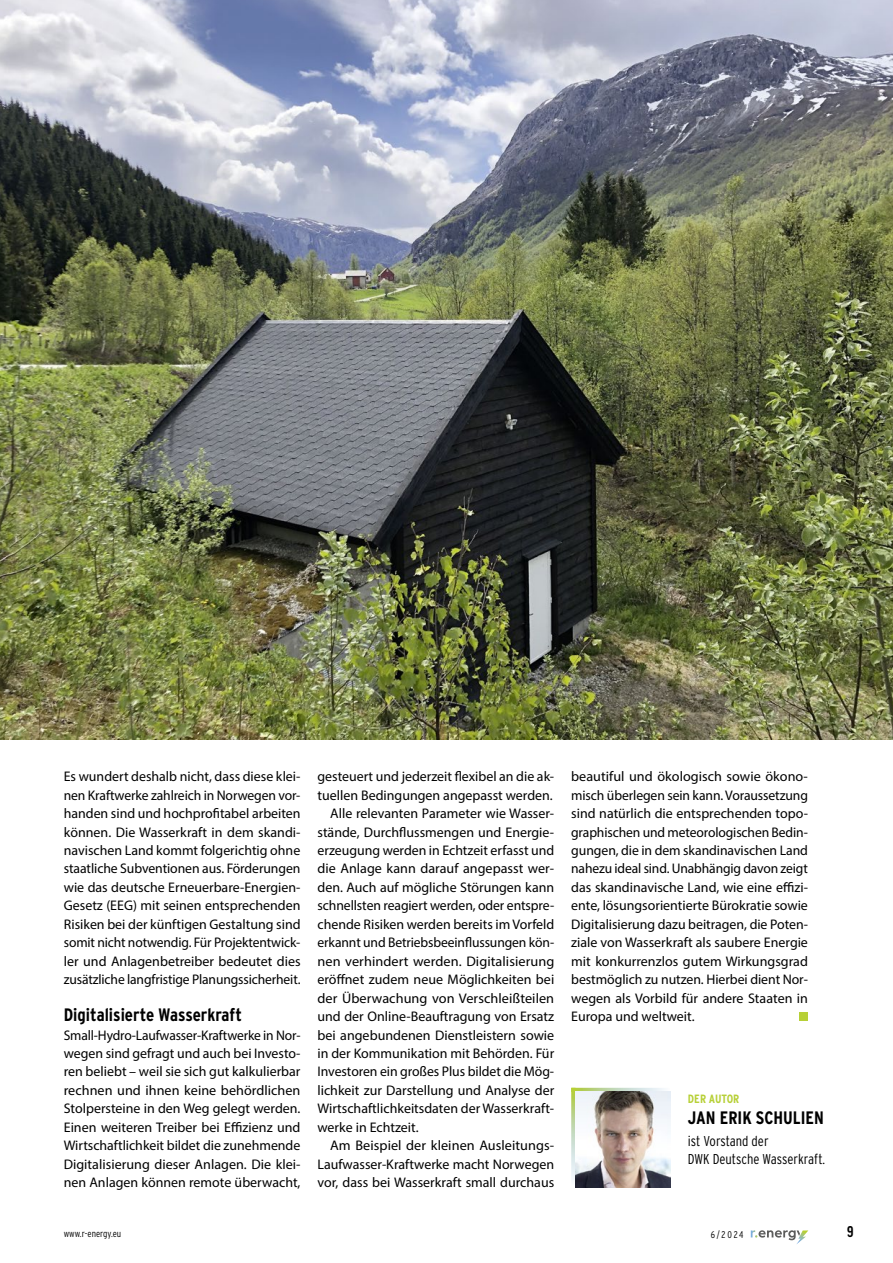
<style>
.page{position:relative;width:893px;height:1263px;background:#fff}
.page>*{position:absolute;margin:0;border:0;box-sizing:border-box;transform-origin:0 0}
.t1{font:700 18px "Interstate Condensed";color:#000}
.t2{font:700 condensed 15px "Good Pro";color:#000}
.t3{font:300 14.25px/18px "Interstate Condensed";color:#000}
.t4{font:13.95px/18.5px "Myriad Pro";color:#000;text-align:justify}
.t5{font:700 12px "Interstate Condensed";color:#b7d037}
.t6{font:300 9.75px "Interstate Condensed";color:#000}
</style>
<div class="page">
<svg style="left:751px;top:1230px;width:57px;height:14px"></svg>
<div style="left:799px;top:1012px;width:9px;height:9px;background:#b7d037"></div>
<svg style="left:575px;top:1088px;width:96px;height:4px"></svg>
<svg style="left:571px;top:1088px;width:4px;height:91px"></svg>
<img style="left:575px;top:1092px;width:96px;height:95px">
<img style="left:0;top:0;width:893px;height:740px">
<p class="t4" style="left:64px;top:767px;width:238px">Es wundert deshalb nicht, dass diese klei&shy;nen Kraftwerke zahlreich in Norwegen vor&shy;handen sind und hochprofitabel arbeiten können. Die Wasserkraft in dem skandi&shy;navischen Land kommt folgerichtig ohne staatliche Subventionen aus. Förderungen wie das deutsche Erneuerbare-Energien-Gesetz (EEG) mit seinen entsprechenden Risiken bei der künftigen Gestaltung sind somit nicht notwendig. Für Projektentwick&shy;ler und Anlagenbetreiber bedeutet dies zusätzliche langfristige Planungssicherheit.</p>
<p class="t1" style="left:64px;top:1005px;width:180px">Digitalisierte Wasserkraft</p>
<p class="t4" style="left:64px;top:1025px;width:238px">Small-Hydro-Laufwasser-Kraftwerke in Nor&shy;wegen sind gefragt und auch bei Investo&shy;ren beliebt – weil sie sich gut kalkulierbar rechnen und ihnen keine behördlichen Stolpersteine in den Weg gelegt werden.<br>Einen weiteren Treiber bei Effizienz und Wirtschaftlichkeit bildet die zunehmende Digitalisierung dieser Anlagen. Die klei&shy;nen Anlagen können remote überwacht,</p>
<p class="t4" style="left:317px;top:767px;width:238px">gesteuert und jederzeit flexibel an die ak-</p>
<p class="t4" style="left:317px;top:785px;width:237px">tuellen Bedingungen angepasst werden.</p>
<p class="t4" style="left:330px;top:804px;width:225px">Alle relevanten Parameter wie Wasser-</p>
<p class="t4" style="left:317px;top:822px;width:238px">stände, Durchflussmengen und Energie-</p>
<p class="t4" style="left:317px;top:841px;width:238px">erzeugung werden in Echtzeit erfasst und</p>
<p class="t4" style="left:317px;top:859px;width:238px">die Anlage kann darauf angepasst wer-</p>
<p class="t4" style="left:317px;top:878px;width:238px">den. Auch auf mögliche Störungen kann</p>
<p class="t4" style="left:317px;top:896px;width:238px">schnellsten reagiert werden, oder entspre-</p>
<p class="t4" style="left:317px;top:915px;width:238px">chende Risiken werden bereits im Vorfeld</p>
<p class="t4" style="left:317px;top:933px;width:238px">erkannt und Betriebsbeeinflussungen kön-</p>
<p class="t4" style="left:317px;top:951px;width:238px">nen verhindert werden. Digitalisierung</p>
<p class="t4" style="left:317px;top:970px;width:238px">eröffnet zudem neue Möglichkeiten bei</p>
<p class="t4" style="left:317px;top:988px;width:238px">der Überwachung von Verschleißteilen</p>
<p class="t4" style="left:317px;top:1007px;width:238px">und der Online-Beauftragung von Ersatz</p>
<p class="t4" style="left:317px;top:1025px;width:238px">bei angebundenen Dienstleistern sowie</p>
<p class="t4" style="left:317px;top:1044px;width:238px">in der Kommunikation mit Behörden. Für</p>
<p class="t4" style="left:317px;top:1062px;width:238px">Investoren ein großes Plus bildet die Mög-</p>
<p class="t4" style="left:317px;top:1081px;width:238px">lichkeit zur Darstellung und Analyse der</p>
<p class="t4" style="left:317px;top:1099px;width:238px">Wirtschaftlichkeitsdaten der Wasserkraft-</p>
<p class="t4" style="left:317px;top:1118px;width:103px">werke in Echtzeit.</p>
<p class="t4" style="left:330px;top:1136px;width:225px">Am Beispiel der kleinen Ausleitungs-</p>
<p class="t4" style="left:317px;top:1154px;width:238px">Laufwasser-Kraftwerke macht Norwegen</p>
<p class="t4" style="left:317px;top:1173px;width:238px">vor, dass bei Wasserkraft small durchaus</p>
<p class="t4" style="left:571px;top:767px;width:238px">beautiful und ökologisch sowie ökono&shy;misch überlegen sein kann. Voraussetzung sind natürlich die entsprechenden topo&shy;graphischen und meteorologischen Bedin&shy;gungen, die in dem skandinavischen Land nahezu ideal sind. Unabhängig davon zeigt das skandinavische Land, wie eine effizi&shy;ente, lösungsorientierte Bürokratie sowie Digitalisierung dazu beitragen, die Poten&shy;ziale von Wasserkraft als saubere Energie mit konkurrenzlos gutem Wirkungsgrad bestmöglich zu nutzen. Hierbei dient Nor&shy;wegen als Vorbild für andere Staaten in Europa und weltweit.</p>
<p class="t5" style="left:688px;top:1092px;width:53px">DER AUTOR</p>
<p class="t1" style="left:688px;top:1107px;width:137px">JAN ERIK SCHULIEN</p>
<p class="t3" style="left:688px;top:1132px;width:139px">ist Vorstand der<br>DWK Deutsche Wasserkraft.</p>
<p class="t6" style="left:64px;top:1228px;width:59px">www.r-energy.eu</p>
<p class="t6" style="left:711px;top:1228px;width:34px">6/2024</p>
<p class="t2" style="left:847px;top:1224px;width:8px">9</p>
</div>
